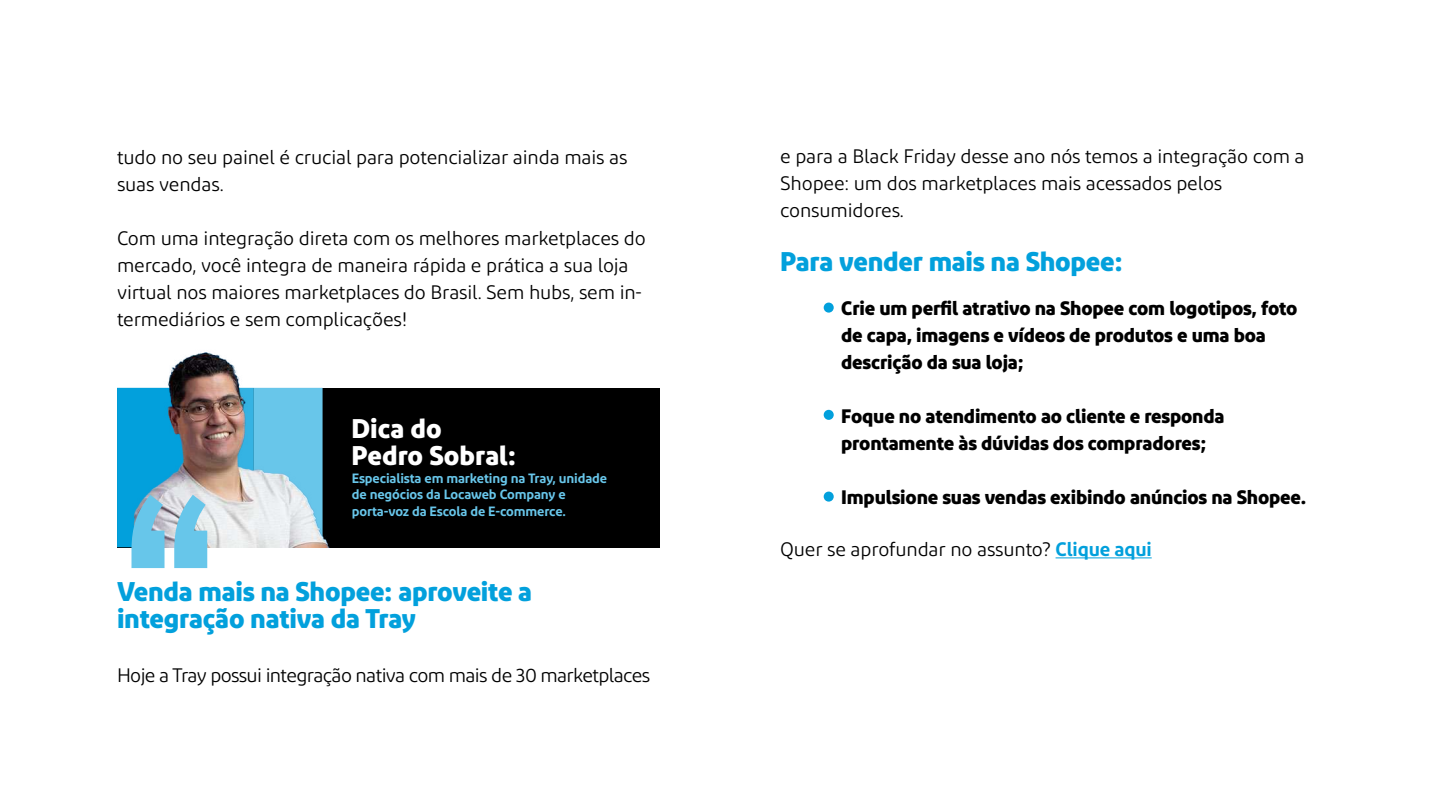
<style>
.page{position:relative;width:1440px;height:810px;background:#fff}
.page>*{position:absolute;margin:0;border:0;box-sizing:border-box;transform-origin:0 0}
.t1{font:700 27px/27px "Diodrum";letter-spacing:-.01em;color:#02a0dc}
.t2{font:700 27px/27px "Diodrum";color:#fff}
.t3{font:19.5px/27px "Diodrum";letter-spacing:-.01em;color:#000}
.t4{font:700 19.5px/27px "Diodrum";letter-spacing:-.01em;color:#000}
.t5{font:19.5px "Diodrum";letter-spacing:-.035em;color:#000}
.t6{font:600 13.5px/16.5px "Diodrum";letter-spacing:-.01em;color:#68c6ea}
.s1{font-weight:600;color:#02a0dc}
</style>
<div class="page">
<hr style="left:1056px;top:557px;width:96px;height:1px;background:#02a0dc">
<div style="left:117px;top:388px;width:543px;height:159px;background:#000"></div>
<div style="left:117px;top:388px;width:69px;height:159px;background:#02a0dc"></div>
<div style="left:824px;top:303px;width:10px;height:10px;background:#02a0dc;border-radius:50%"></div>
<div style="left:824px;top:410px;width:10px;height:10px;background:#02a0dc;border-radius:50%"></div>
<div style="left:824px;top:492px;width:10px;height:10px;background:#02a0dc;border-radius:50%"></div>
<img style="left:132px;top:352px;width:197px;height:195px">
<svg style="left:132px;top:495px;width:33px;height:73px;background:#6dbfe1"></svg>
<svg style="left:174px;top:495px;width:33px;height:73px;background:#84cce7"></svg>
<p class="t3" style="left:117px;top:144px;width:512px">tudo no seu painel é crucial para potencializar ainda mais as suas vendas.</p>
<p class="t3" style="left:117px;top:225px;width:530px">Com uma integração direta com os melhores marketplaces do mercado, você integra de maneira rápida e prática a sua loja virtual nos maiores marketplaces do Brasil. Sem hubs, sem in&shy;termediários e sem complicações!</p>
<h1 class="t2" style="left:352px;top:414px;width:166px">Dica do<br>Pedro Sobral:</h1>
<p class="t6" style="left:352px;top:470px;width:257px">Especialista em marketing na Tray, unidade de negócios da Locaweb Company e porta-voz da Escola de E-commerce.</p>
<h1 class="t1" style="left:117px;top:577px;width:417px">Venda mais na Shopee: aproveite a integração nativa da Tray</h1>
<p class="t5" style="left:117px;top:663px;width:535px">Hoje a Tray possui integração nativa com mais de 30 marketplaces</p>
<p class="t3" style="left:780px;top:142px;width:526px">e para a Black Friday desse ano nós temos a integração com a<br>Shopee: um dos marketplaces mais acessados pelos consumidores.</p>
<h1 class="t1" style="left:780px;top:247px;width:344px">Para vender mais na Shopee:</h1>
<p class="t4" style="left:841px;top:294px;width:458px">Crie um perfil atrativo na Shopee com logotipos, foto de capa, imagens e vídeos de produtos e uma boa descrição da sua loja;</p>
<p class="t4" style="left:841px;top:402px;width:385px">Foque no atendimento ao cliente e responda prontamente às dúvidas dos compradores;</p>
<p class="t4" style="left:841px;top:483px;width:467px">Impulsione suas vendas exibindo anúncios na Shopee.</p>
<p class="t3" style="left:780px;top:535px;width:373px">Quer se aprofundar no assunto? <span class="s1">Clique aqui</span></p>
</div>
